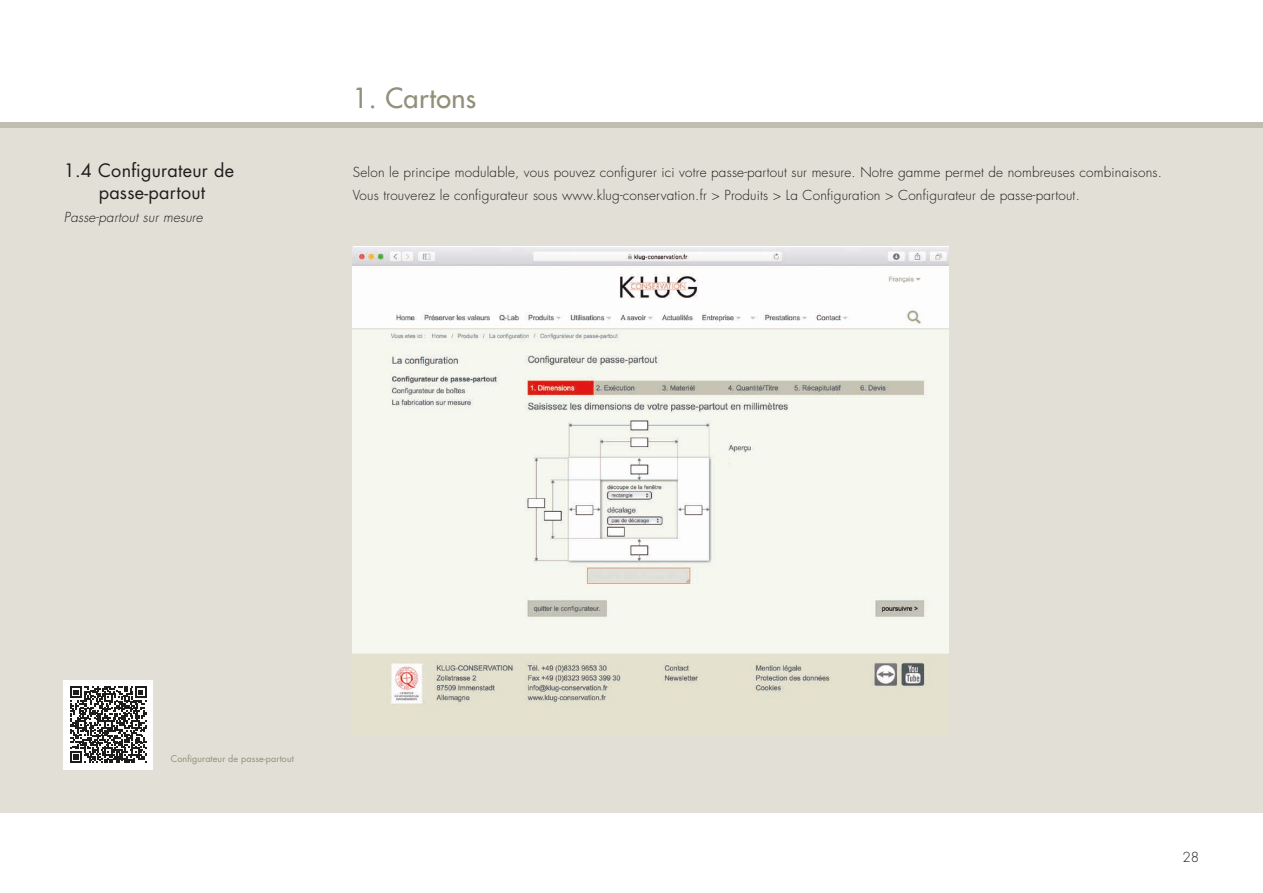
<style>
.page{position:relative;width:1263px;height:893px;background:#fff}
.page>*{position:absolute;margin:0;border:0;box-sizing:border-box;transform-origin:0 0}
.t1{font:500 27px "Futura Std";letter-spacing:.015em;color:#928f7a}
.t2{font:18px/22.5px "Futura Std";letter-spacing:.015em;color:#1d1d1b;text-align:center}
.t3{font:300 13.5px/22.5px "Futura Std";letter-spacing:.015em;color:#1d1d1b}
.t4{font:italic 300 13.5px "Futura Std";letter-spacing:.015em;color:#1d1d1b}
.t5{font:9px "Futura Std";letter-spacing:.01em;color:#928f7a}
</style>
<div class="page">
<div style="left:0;top:128px;width:1263px;height:685px;background:#e1dfd6"></div>
<div style="left:0;top:122px;width:1263px;height:6px;background:#c0beae"></div>
<img style="left:353px;top:247px;width:595px;height:459px">
<div style="left:64px;top:680px;width:89px;height:89px;background:#fff"></div>
<svg style="left:70px;top:686px;width:77px;height:77px"></svg>
<h2 class="t2" style="left:64px;top:159px;width:172px">1.4 Configurateur de passe-partout</h2>
<p class="t4" style="left:64px;top:209px;width:141px">Passe-partout sur mesure</p>
<h1 class="t1" style="left:353px;top:81px;width:125px">1. Cartons</h1>
<p class="t3" style="left:353px;top:161px;width:810px">Selon le principe modulable, vous pouvez configurer ici votre passe-partout sur mesure. Notre gamme permet de nombreuses combinaisons.<br>Vous trouverez le configurateur sous www.klug-conservation.fr &gt; Produits &gt; La Configuration &gt; Configurateur de passe-partout.</p>
<p class="t5" style="left:171px;top:753px;width:125px">Configurateur de passe-partout</p>
<p class="t3" style="left:1182px;top:846px;width:18px">28</p>
</div>
